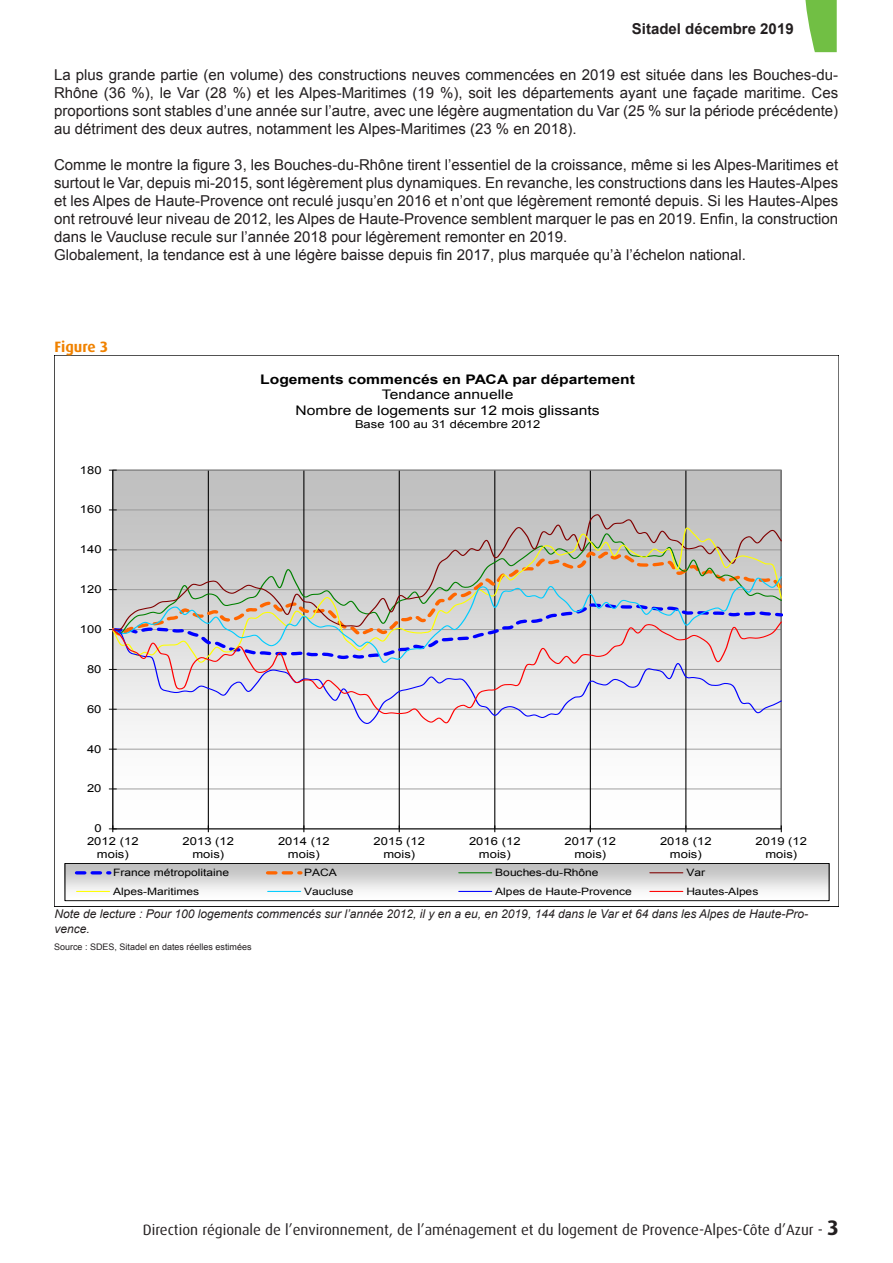
<style>
.page{position:relative;width:893px;height:1263px;background:#fff}
.page>*{position:absolute;margin:0;border:0;box-sizing:border-box;transform-origin:0 0}
.t1{font:15px/18px "Arial";color:#231f20;text-align:justify}
.t2{font:15px "Dax OT";color:#231f20}
.t3{font:700 15px "Arial";color:#231f20}
.t4{font:700 15px "Dax OT";color:#f08200}
.t5{font:13.2px/15.1px "Arial";letter-spacing:.005em;color:#000;text-align:center;scale:1.18 1}
.t6{font:italic 12px/14.4px "Arial";color:#231f20}
.t7{font:10.95px/12.6px "Arial";color:#000;text-align:center;scale:1.18 1}
.t8{font:10.2px "Arial";color:#000;scale:1.18 1}
.t9{font:9px "Arial";color:#231f20}
.s1{font-weight:700}
.s2{font-weight:700;font-size:21px}
</style>
<div class="page">
<svg style="left:805px;top:0;width:32px;height:52px;background:#86c85f"></svg>
<svg style="left:114px;top:471px;width:666px;height:356px"></svg>
<hr style="left:113px;top:789px;width:668px;height:1px;background:#969696">
<hr style="left:113px;top:749px;width:668px;height:1px;background:#969696">
<hr style="left:113px;top:510px;width:668px;height:1px;background:#969696">
<hr style="left:208px;top:470px;width:1px;height:359px;background:#000">
<hr style="left:304px;top:470px;width:1px;height:359px;background:#000">
<hr style="left:399px;top:470px;width:1px;height:359px;background:#000">
<hr style="left:495px;top:470px;width:1px;height:359px;background:#000">
<hr style="left:590px;top:470px;width:1px;height:359px;background:#000">
<hr style="left:686px;top:470px;width:1px;height:359px;background:#000">
<hr style="left:113px;top:470px;width:1px;height:359px;background:#000">
<hr style="left:113px;top:829px;width:668px;height:1px;background:#000">
<svg style="left:109px;top:825px;width:8px;height:7px"></svg>
<div style="left:113px;top:514px;width:669px;height:10px;background:#c4c4c4"></div>
<svg style="left:113px;top:524px;width:669px;height:51px;background:#c3c0b9"></svg>
<svg style="left:113px;top:575px;width:669px;height:45px;background:#c4c4c1"></svg>
<svg style="left:113px;top:620px;width:669px;height:104px"></svg>
<svg style="left:67px;top:865px;width:760px;height:27px"></svg>
<div style="left:65px;top:863px;width:764px;height:38px;border:1px solid #000"></div>
<svg style="left:77px;top:871px;width:33px;height:4px"></svg>
<svg style="left:268px;top:871px;width:33px;height:4px"></svg>
<hr style="left:459px;top:872px;width:33px;height:1px;background:#008000">
<hr style="left:650px;top:872px;width:33px;height:1px;background:#800000">
<hr style="left:77px;top:891px;width:33px;height:1px;background:#ff0">
<hr style="left:268px;top:891px;width:33px;height:1px;background:#0cf">
<hr style="left:459px;top:891px;width:33px;height:1px;background:#00f">
<hr style="left:650px;top:891px;width:33px;height:1px;background:#f00">
<p class="t3" style="left:632px;top:19px;width:163px">Sitadel décembre 2019</p>
<p class="t1" style="left:54px;top:66px;width:786px">La plus grande partie (en volume) des constructions neuves commencées en 2019 est située dans les Bouches-du-Rhône (36 %), le Var (28 %) et les Alpes-Maritimes (19 %), soit les départements ayant une façade maritime. Ces proportions sont stables d’une année sur l’autre, avec une légère augmentation du Var (25 % sur la période précédente) au détriment des deux autres, notamment les Alpes-Maritimes (23 % en 2018).</p>
<p class="t1" style="left:54px;top:156px;width:786px">Comme le montre la figure 3, les Bouches-du-Rhône tirent l’essentiel de la croissance, même si les Alpes-Maritimes et surtout le Var, depuis mi-2015, sont légèrement plus dynamiques. En revanche, les constructions dans les Hautes-Alpes et les Alpes de Haute-Provence ont reculé jusqu’en 2016 et n’ont que légèrement remonté depuis. Si les Hautes-Alpes ont retrouvé leur niveau de 2012, les Alpes de Haute-Provence semblent marquer le pas en 2019. Enfin, la construction dans le Vaucluse recule sur l’année 2018 pour légèrement remonter en 2019.</p>
<p class="t1" style="left:54px;top:246px;width:694px">Globalement, la tendance est à une légère baisse depuis fin 2017, plus marquée qu’à l’échelon national.</p>
<p class="t4" style="left:54px;top:338px;width:55px">Figure 3</p>
<p class="t7" style="left:80px;top:463px;width:20px">180</p>
<p class="t7" style="left:80px;top:503px;width:20px">160</p>
<p class="t7" style="left:80px;top:543px;width:20px">140</p>
<p class="t7" style="left:80px;top:583px;width:20px">120</p>
<p class="t7" style="left:80px;top:623px;width:20px">100</p>
<p class="t7" style="left:87px;top:663px;width:14px">80</p>
<p class="t7" style="left:87px;top:703px;width:14px">60</p>
<p class="t7" style="left:87px;top:742px;width:14px">40</p>
<p class="t7" style="left:87px;top:782px;width:14px">20</p>
<p class="t7" style="left:94px;top:822px;width:8px">0</p>
<p class="t5" style="left:260px;top:372px;width:319px"><span class="s1">Logements commencés en PACA par département<br></span>Tendance annuelle<br>Nombre de logements sur 12 mois glissants</p>
<p class="t7" style="left:355px;top:418px;width:158px">Base 100 au 31 décembre 2012</p>
<p class="t7" style="left:87px;top:835px;width:45px">2012 (12 mois)</p>
<p class="t7" style="left:183px;top:835px;width:45px">2013 (12 mois)</p>
<p class="t7" style="left:278px;top:835px;width:45px">2014 (12 mois)</p>
<p class="t7" style="left:374px;top:835px;width:45px">2015 (12 mois)</p>
<p class="t7" style="left:469px;top:835px;width:45px">2016 (12 mois)</p>
<p class="t7" style="left:565px;top:835px;width:45px">2017 (12 mois)</p>
<p class="t7" style="left:660px;top:835px;width:45px">2018 (12 mois)</p>
<p class="t7" style="left:756px;top:835px;width:45px">2019 (12 mois)</p>
<p class="t8" style="left:113px;top:866px;width:100px">France métropolitaine</p>
<p class="t8" style="left:304px;top:866px;width:29px">PACA</p>
<p class="t8" style="left:495px;top:866px;width:89px">Bouches-du-Rhône</p>
<p class="t8" style="left:686px;top:866px;width:17px">Var</p>
<p class="t8" style="left:113px;top:884px;width:74px">Alpes-Maritimes</p>
<p class="t8" style="left:304px;top:884px;width:43px">Vaucluse</p>
<p class="t8" style="left:495px;top:884px;width:117px">Alpes de Haute-Provence</p>
<p class="t8" style="left:686px;top:884px;width:63px">Hautes-Alpes</p>
<p class="t6" style="left:54px;top:907px;width:755px">Note de lecture : Pour 100 logements commencés sur l’année 2012, il y en a eu, en 2019, 144 dans le Var et 64 dans les Alpes de Haute-Pro&shy;vence.</p>
<p class="t9" style="left:54px;top:941px;width:199px">Source : SDES, Sitadel en dates réelles estimées</p>
<p class="t2" style="left:143px;top:1221px;width:698px">Direction régionale de l’environnement, de l’aménagement et du logement de Provence-Alpes-Côte d’Azur - <span class="s2">3</span></p>
</div>
